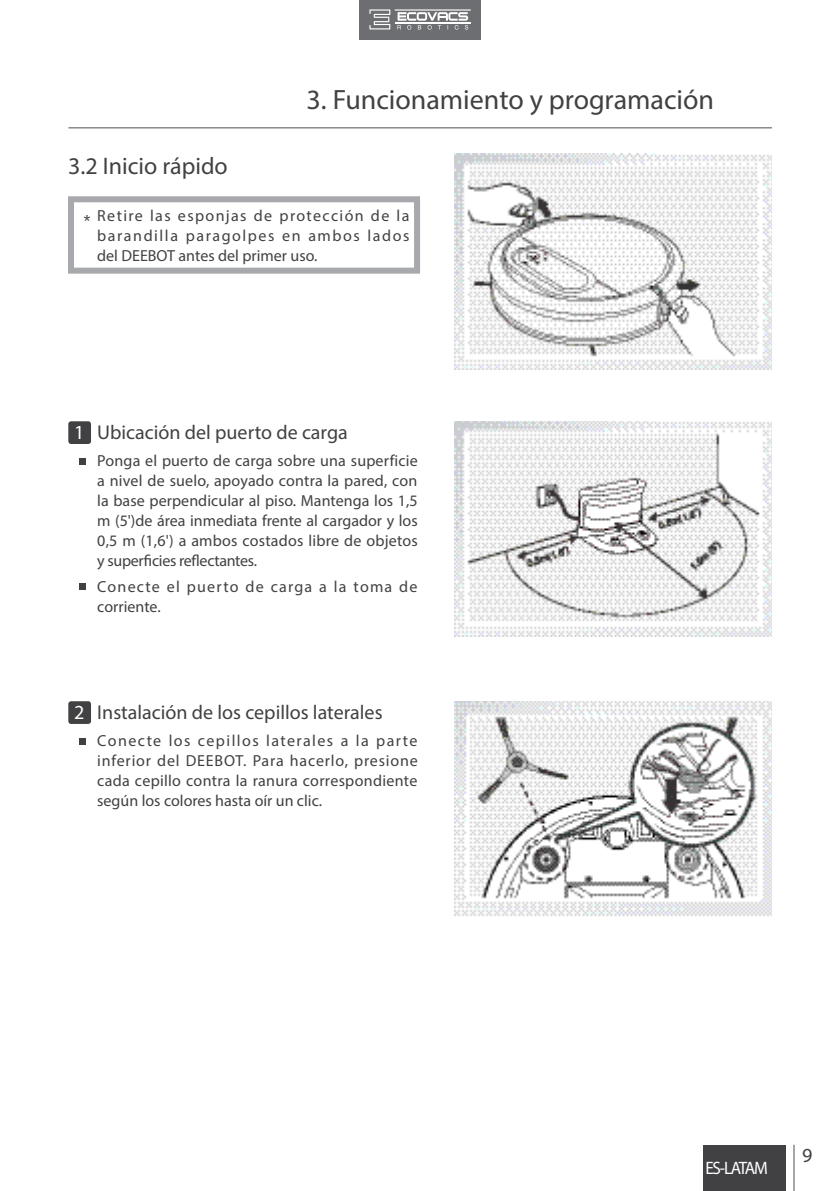
<style>
.page{position:relative;width:840px;height:1191px;background:#fff}
.page>*{position:absolute;margin:0;border:0;box-sizing:border-box;transform-origin:0 0}
.t1{font:28px "Myriad Pro";color:#414042}
.t2{font:24px "Myriad Pro";color:#414042}
.t3{font:20px "Myriad Pro";color:#414042}
.t4{font:18px "Myriad Pro";letter-spacing:-.075em;color:#fff;scale:.95 1}
.t5{font:16px/20px "Myriad Pro";letter-spacing:.015em;color:#414042;text-align:justify}
.t6{font:16px/20px "Myriad Pro";letter-spacing:.075em;color:#414042}
.s1{font-family:"Microsoft Ya Hei"}
.s2{color:#fff}
</style>
<div class="page">
<hr style="left:793px;top:1144px;width:1px;height:47px;background:#504d4f">
<div style="left:702px;top:1145px;width:83px;height:46px;background:#414042"></div>
<div style="left:359px;top:0;width:121px;height:39px;background:#6d6e71"></div>
<svg style="left:369px;top:9px;width:21px;height:20px"></svg>
<hr style="left:394px;top:22px;width:76px;height:2px;background:#fff">
<hr style="left:394px;top:9px;width:76px;height:2px;background:#fff">
<svg style="left:397px;top:12px;width:71px;height:18px"></svg>
<img style="left:454px;top:154px;width:317px;height:215px">
<img style="left:454px;top:421px;width:317px;height:216px">
<hr style="left:68px;top:127px;width:703px;height:1px;background:#504d4f">
<div style="left:68px;top:196px;width:352px;height:78px;border:6px solid #a7a9ac"></div>
<div style="left:68px;top:421px;width:23px;height:23px;background:#414042;border-radius:3px"></div>
<div style="left:68px;top:701px;width:23px;height:23px;background:#414042;border-radius:3px"></div>
<svg style="left:80px;top:458px;width:6px;height:6px"></svg>
<svg style="left:80px;top:738px;width:6px;height:6px"></svg>
<svg style="left:80px;top:583px;width:6px;height:6px"></svg>
<img style="left:454px;top:701px;width:317px;height:215px">
<h1 class="t1" style="left:306px;top:82px;width:409px">3. Funcionamiento y programación</h1>
<h2 class="t2" style="left:68px;top:151px;width:161px">3.2 Inicio rápido</h2>
<p class="t5" style="left:97px;top:205px;width:313px;text-indent:-14px"><span class="s1">*</span> Retire las esponjas de protección de la barandilla paragolpes en ambos lados del DEEBOT antes del primer uso.</p>
<p class="t3" style="left:74px;top:420px;width:275px"><span class="s2">1</span> Ubicación del puerto de carga</p>
<p class="t5" style="left:97px;top:450px;width:322px">Ponga el puerto de carga sobre una superficie a nivel de suelo, apoyado contra la pared, con la base perpendicular al piso. Mantenga los 1,5 m (5')de área inmediata frente al cargador y los 0,5 m (1,6') a ambos costados libre de objetos y superficies reflectantes.</p>
<p class="t6" style="left:97px;top:576px;width:321px">Conecte el puerto de carga a la toma de corriente.</p>
<p class="t3" style="left:74px;top:700px;width:310px"><span class="s2">2</span> Instalación de los cepillos laterales</p>
<p class="t5" style="left:97px;top:730px;width:322px">Conecte los cepillos laterales a la parte inferior del DEEBOT. Para hacerlo, presione cada cepillo contra la ranura correspondiente según los colores hasta oír un clic.</p>
<p class="t4" style="left:705px;top:1157px;width:67px">ES-LATAM</p>
<p class="t3" style="left:801px;top:1142px;width:12px">9</p>
</div>
